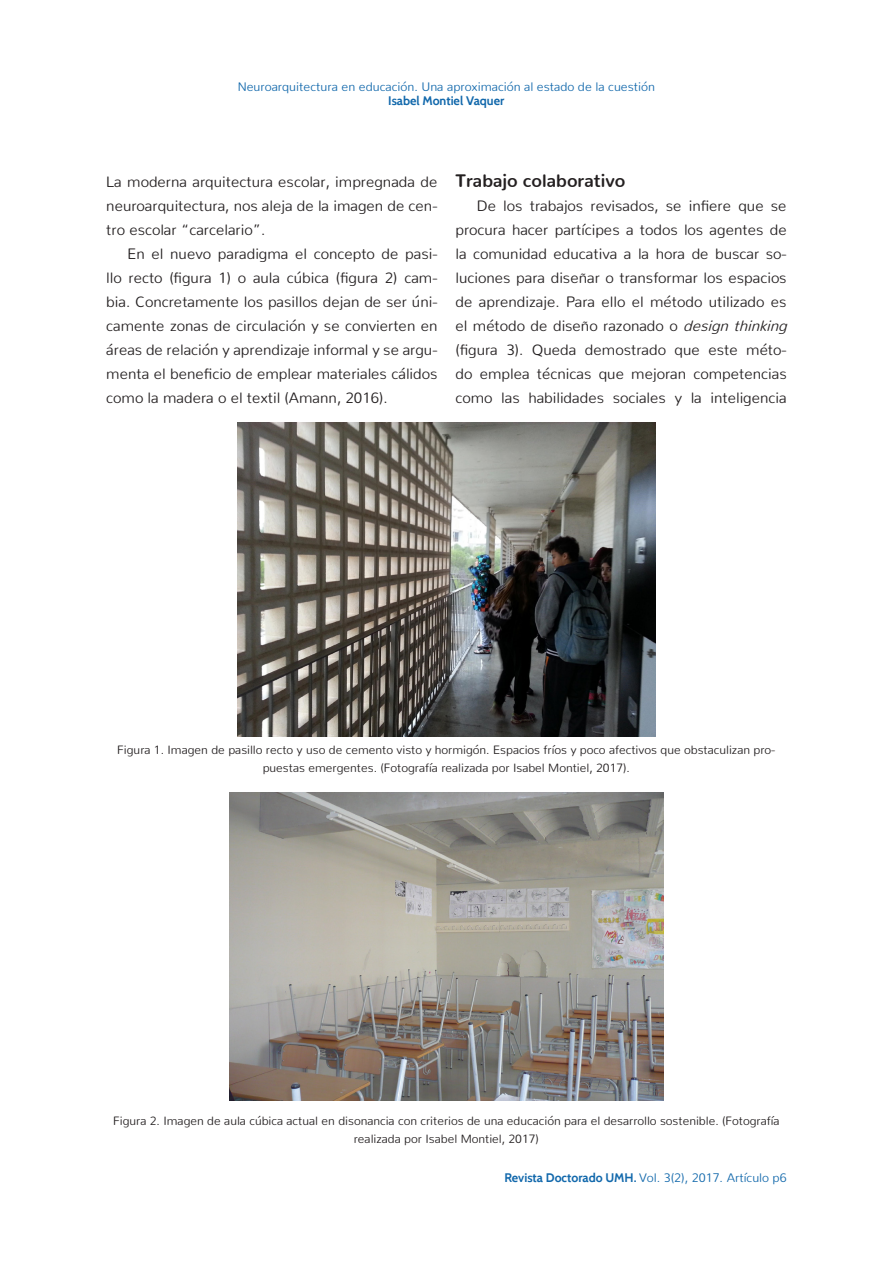
<style>
.page{position:relative;width:893px;height:1263px;background:#fff}
.page>*{position:absolute;margin:0;border:0;box-sizing:border-box;transform-origin:0 0}
._13__Sub-sub-titular{font:700 18px "Nunito";color:#231f20}
._14__Texto_General{font:300 15px/24px "Nunito";color:#231f20;text-align:justify}
.t1{font:300 12.3px "Nunito";color:#1369ac}
.t2{font:700 12.3px "Cabin";color:#1369ac}
._17__Pie_de_foto{font:300 12px/18px "Nunito";color:#231f20;text-align:center}
.s1{font-style:italic}
.s2{font-family:"Cabin";font-weight:700}
</style>
<div class="page">
<img style="left:238px;top:423px;width:417px;height:313px">
<img style="left:230px;top:792px;width:433px;height:309px">
<p class="t1" style="left:238px;top:76px;width:419px">Neuroarquitectura en educación. Una aproximación al estado de la cuestión</p>
<p class="t2" style="left:388px;top:93px;width:118px">Isabel Montiel Vaquer</p>
<p class="_14__Texto_General" style="left:106px;top:168px;width:333px">La moderna arquitectura escolar, impregnada de neuroarquitectura, nos aleja de la imagen de cen&shy;tro escolar “carcelario”.</p>
<p class="_14__Texto_General" style="left:106px;top:240px;width:333px;text-indent:21px">En el nuevo paradigma el concepto de pasi&shy;llo recto (figura 1) o aula cúbica (figura 2) cam&shy;bia. Concretamente los pasillos dejan de ser úni&shy;camente zonas de circulación y se convierten en áreas de relación y aprendizaje informal y se argu&shy;menta el beneficio de emplear materiales cálidos como la madera o el textil (Amann, 2016).</p>
<p class="_13__Sub-sub-titular" style="left:455px;top:164px;width:171px">Trabajo colaborativo</p>
<p class="_14__Texto_General" style="left:455px;top:192px;width:339px;text-align:left;text-indent:21px">De los trabajos revisados, se infiere que se procura hacer partícipes a todos los agentes de la comunidad educativa a la hora de buscar so&shy;luciones para diseñar o transformar los espacios de aprendizaje. Para ello el método utilizado es el método de diseño razonado o <span class="s1">designthinking </span>(figura 3). Queda demostrado que este méto&shy;do emplea técnicas que mejoran competencias como las habilidades sociales y la inteligencia</p>
<p class="_17__Pie_de_foto" style="left:117px;top:739px;width:659px">Figura 1. Imagen de pasillo recto y uso de cemento visto y hormigón. Espacios fríos y poco afectivos que obstaculizan pro&shy;puestas emergentes. (Fotografía realizada por Isabel Montiel, 2017).</p>
<p class="_17__Pie_de_foto" style="left:113px;top:1110px;width:668px">Figura 2. Imagen de aula cúbica actual en disonancia con criterios de una educación para el desarrollo sostenible. (Fotografía realizada por Isabel Montiel, 2017)</p>
<p class="t1" style="left:504px;top:1167px;width:284px"><span class="s2">Revista Doctorado UMH.</span> Vol. 3(2), 2017. Artículo p6</p>
</div>
